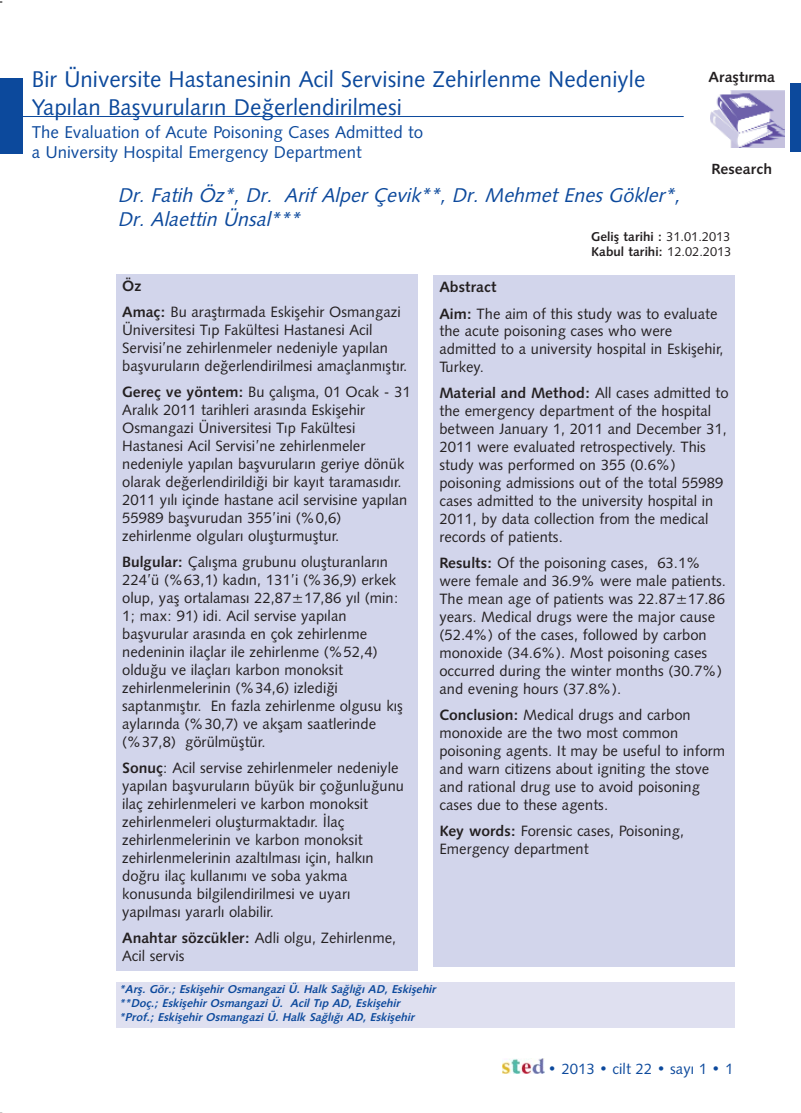
<style>
.page{position:relative;width:801px;height:1113px;background:#fff}
.page>*{position:absolute;margin:0;border:0;box-sizing:border-box;transform-origin:0 0}
.t1{font:22.8px/27.3px "Humanist 531 BT Roman A";color:#0c499c}
.t2{font:italic 19.95px/24px "Humanist 531 BT Roman A";color:#0c499c}
.t3{font:17.1px/20.5px "Humanist 531 BT Roman A";color:#0c499c}
.t4{font:15px/18px "Humanist 531 BT Roman A";color:#231f20}
.t5{font:15px "Humanist 531 BT Bold A";color:#231f20}
.t6{font:15px "Humanist 531 BT Roman A";color:#0c499c}
.t7{font:14.7px "Humanist 531 BT Bold A";color:#231f20}
.t8{font:12.9px/15.5px "Humanist 531 BT Bold A";color:#231f20}
.t9{font:italic 11.4px/13.6px "Humanist 531 BT Bold A";color:#0c499c}
.s1{font-family:"Humanist 531 BT Bold A"}
.s2{font-family:"Humanist 531 BT Roman A"}
</style>
<div class="page">
<div style="left:116px;top:274px;width:301px;height:696px;background:#d2d5eb"></div>
<hr style="left:5px;top:116px;width:678px;height:1px;background:#0c499c">
<div style="left:0;top:78px;width:22px;height:76px;background:#0c499c"></div>
<img style="left:710px;top:90px;width:74px;height:57px">
<div style="left:789px;top:83px;width:12px;height:69px;background:#0c499c"></div>
<div style="left:116px;top:981px;width:618px;height:46px;background:#dfe0f0"></div>
<img style="left:502px;top:1058px;width:42px;height:16px">
<div style="left:433px;top:275px;width:301px;height:692px;background:#d2d5eb"></div>
<h1 class="t1" style="left:32px;top:68px;width:615px">Bir Üniversite Hastanesinin Acil Servisine Zehirlenme Nedeniyle<br>Yapılan Başvuruların Değerlendirilmesi</h1>
<p class="t3" style="left:32px;top:123px;width:393px">The Evaluation of Acute Poisoning Cases Admitted to a University Hospital Emergency Department</p>
<h2 class="t2" style="left:118px;top:184px;width:567px">Dr. Fatih Öz*, Dr. Arif Alper Çevik**, Dr. Mehmet Enes Gökler*,<br>Dr. Alaettin Ünsal***</h2>
<p class="t7" style="left:708px;top:71px;width:68px">Araştırma</p>
<p class="t7" style="left:711px;top:163px;width:62px">Research</p>
<p class="t5" style="left:122px;top:280px;width:21px">Öz</p>
<p class="t4" style="left:122px;top:304px;width:287px"><span class="s1">Amaç:</span> Bu araştırmada Eskişehir Osmangazi Üniversitesi Tıp Fakültesi Hastanesi Acil Servisi’ne zehirlenmeler nedeniyle yapılan başvuruların değerlendirilmesi amaçlanmıştır.</p>
<p class="t4" style="left:122px;top:384px;width:290px"><span class="s1">Gereç ve yöntem:</span> Bu çalışma, 01 Ocak - 31<br>Aralık 2011 tarihleri arasında Eskişehir Osmangazi Üniversitesi Tıp Fakültesi Hastanesi Acil Servisi’ne zehirlenmeler nedeniyle yapılan başvuruların geriye dönük olarak değerlendirildiği bir kayıt taramasıdır.<br>2011 yılı içinde hastane acil servisine yapılan 55989 başvurudan 355’ini (%0,6) zehirlenme olguları oluşturmuştur.</p>
<p class="t4" style="left:122px;top:554px;width:282px"><span class="s1">Bulgular:</span> Çalışma grubunu oluşturanların 224’ü (%63,1) kadın, 131’i (%36,9) erkek olup, yaş ortalaması 22,87±17,86 yıl (min:<br>1; max: 91) idi. Acil servise yapılan başvurular arasında en çok zehirlenme nedeninin ilaçlar ile zehirlenme (%52,4) olduğu ve ilaçları karbon monoksit zehirlenmelerinin (%34,6) izlediği saptanmıştır. En fazla zehirlenme olgusu kış aylarında (%30,7) ve akşam saatlerinde (%37,8) görülmüştür.</p>
<p class="t4" style="left:122px;top:760px;width:283px"><span class="s1">Sonuç</span>: Acil servise zehirlenmeler nedeniyle yapılan başvuruların büyük bir çoğunluğunu ilaç zehirlenmeleri ve karbon monoksit zehirlenmeleri oluşturmaktadır. İlaç zehirlenmelerinin ve karbon monoksit zehirlenmelerinin azaltılması için, halkın doğru ilaç kullanımı ve soba yakma konusunda bilgilendirilmesi ve uyarı yapılması yararlı olabilir.</p>
<p class="t4" style="left:122px;top:930px;width:276px"><span class="s1">Anahtar sözcükler:</span> Adli olgu, Zehirlenme,<br>Acil servis</p>
<p class="t8" style="left:591px;top:230px;width:142px">Geliş tarihi : <span class="s2">31.01.2013<br></span>Kabul tarihi: <span class="s2">12.02.2013</span></p>
<p class="t5" style="left:439px;top:281px;width:59px">Abstract</p>
<p class="t4" style="left:439px;top:306px;width:286px"><span class="s1">Aim:</span> The aim of this study was to evaluate the acute poisoning cases who were admitted to a university hospital in Eskişehir,<br>Turkey.</p>
<p class="t5" style="left:439px;top:387px;width:291px">Material and Method: <span class="s2">All cases admitted to</span></p>
<p class="t4" style="left:439px;top:403px;width:289px">the emergency department of the hospital between January 1, 2011 and December 31, 2011 were evaluated retrospectively. This study was performed on 355 (0.6%) poisoning admissions out of the total 55989 cases admitted to the university hospital in 2011, by data collection from the medical records of patients.</p>
<p class="t4" style="left:439px;top:555px;width:288px"><span class="s1">Results:</span> Of the poisoning cases, 63.1% were female and 36.9% were male patients.<br>The mean age of patients was 22.87±17.86 years. Medical drugs were the major cause (52.4%) of the cases, followed by carbon monoxide (34.6%). Most poisoning cases occurred during the winter months (30.7%) and evening hours (37.8%).</p>
<p class="t4" style="left:439px;top:707px;width:287px"><span class="s1">Conclusion:</span> Medical drugs and carbon monoxide are the two most common poisoning agents. It may be useful to inform and warn citizens about igniting the stove and rational drug use to avoid poisoning cases due to these agents.</p>
<p class="t4" style="left:439px;top:823px;width:246px"><span class="s1">Key words:</span> Forensic cases, Poisoning,<br>Emergency department</p>
<p class="t9" style="left:119px;top:983px;width:320px">*Arş. Gör.; Eskişehir Osmangazi Ü. Halk Sağlığı AD, Eskişehir **Doç.; Eskişehir Osmangazi Ü. Acil Tıp AD, Eskişehir *Prof.; Eskişehir Osmangazi Ü. Halk Sağlığı AD, Eskişehir</p>
<p class="t6" style="left:548px;top:1062px;width:187px">• 2013 • cilt 22 • sayý 1 • 1</p>
</div>
